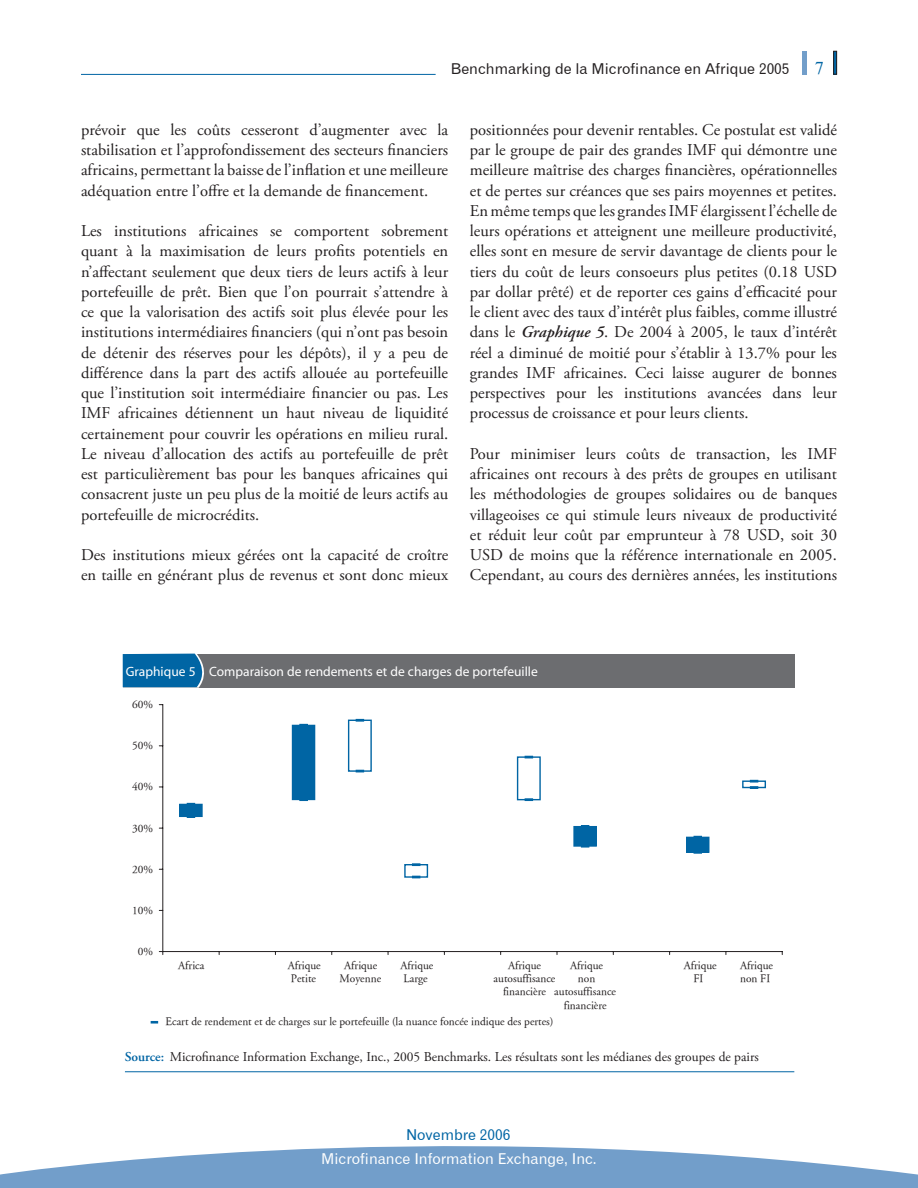
<style>
.page{position:relative;width:918px;height:1188px;background:#fff}
.page>*{position:absolute;margin:0;border:0;box-sizing:border-box;transform-origin:0 0}
.t1{font:16.5px/20.2px "Adobe Garamond Pro";color:#231f20;text-align:justify}
.t2{font:15px "Gothic 720 BT Roman B";color:#231f20}
.t3{font:15px "Gothic 720 BT Roman B";color:#fff}
.t4{font:15px "Gothic 720 BT Roman B";color:#0065a4}
.t5{font:13.5px "Adobe Garamond Pro";color:#231f20}
.t6{font:13.5px "Myriad";color:#fff}
.t7{font:11.4px/12.8px "Adobe Garamond";color:#231f20;text-align:center}
.s1{font-weight:600;font-style:italic}
.s2{font-weight:600;color:#0065a4}
</style>
<div class="page">
<svg style="left:0;top:1146px;width:918px;height:42px;fill:#729eca"></svg>
<hr style="left:81px;top:74px;width:355px;height:1px;background:#0065a4">
<div style="left:834px;top:51px;width:3px;height:23px;border:1px solid #231f20"></div>
<div style="left:802px;top:51px;width:5px;height:23px;background:#729eca"></div>
<hr style="left:125px;top:1071px;width:669px;height:1px;background:#0065a4">
<div style="left:123px;top:654px;width:671px;height:33px;background:#6c6d70"></div>
<svg style="left:122px;top:653px;width:89px;height:35px;background:#1c6fa4"></svg>
<hr style="left:163px;top:705px;width:1px;height:247px;background:#231f20">
<hr style="left:163px;top:951px;width:619px;height:1px;background:#231f20">
<svg style="left:159px;top:951px;width:5px;height:4px"></svg>
<div style="left:180px;top:804px;width:22px;height:13px;background:#0065a4"></div>
<div style="left:292px;top:725px;width:23px;height:75px;background:#0065a4"></div>
<div style="left:574px;top:827px;width:22px;height:19px;background:#0065a4"></div>
<div style="left:574px;top:826px;width:22px;height:20px;border:1px solid #0065a4"></div>
<div style="left:687px;top:837px;width:22px;height:15px;background:#0065a4"></div>
<div style="left:686px;top:837px;width:23px;height:15px;border:1px solid #0065a4"></div>
<div style="left:742px;top:780px;width:24px;height:8px;border:1px solid #0065a4"></div>
<svg style="left:581px;top:845px;width:8px;height:3px"></svg>
<svg style="left:694px;top:851px;width:8px;height:3px"></svg>
<svg style="left:347px;top:719px;width:194px;height:159px"></svg>
<svg style="left:581px;top:825px;width:8px;height:3px"></svg>
<svg style="left:694px;top:836px;width:8px;height:3px"></svg>
<svg style="left:750px;top:780px;width:8px;height:9px"></svg>
<svg style="left:151px;top:1021px;width:7px;height:3px"></svg>
<p class="t2" style="left:451px;top:60px;width:340px">Benchmarking de la m icrofinance en Afrique 2005</p>
<p class="t1" style="left:81px;top:120px;width:369px">prévoir que les coûts cesseront d’augmenter avec la stabilisation et l’approfondissement des secteurs financiers africains, permettant la baisse de l’inflation et une meilleure adéquation entre l’offre et la demande de financement.</p>
<p class="t1" style="left:81px;top:221px;width:369px">Les institutions africaines se comportent sobrement quant à la maximisation de leurs profits potentiels en n’affectant seulement que deux tiers de leurs actifs à leur portefeuille de prêt. Bien que l’on pourrait s’attendre à ce que la valorisation des actifs soit plus élevée pour les institutions intermédiaires financiers (qui n’ont pas besoin de détenir des réserves pour les dépôts), il y a peu de différence dans la part des actifs allouée au portefeuille que l’institution soit intermédiaire financier ou pas. Les IMF africaines détiennent un haut niveau de liquidité certainement pour couvrir les opérations en milieu rural.<br>Le niveau d’allocation des actifs au portefeuille de prêt est particulièrement bas pour les banques africaines qui consacrent juste un peu plus de la moitié de leurs actifs au portefeuille de microcrédits.</p>
<p class="t1" style="left:81px;top:545px;width:369px">Des institutions mieux gérées ont la capacité de croître en taille en générant plus de revenus et sont donc mieux</p>
<p class="t1" style="left:470px;top:120px;width:369px">positionnées pour devenir rentables. Ce postulat est validé par le groupe de pair des grandes IMF qui démontre une meilleure maîtrise des charges financières, opérationnelles et de pertes sur créances que ses pairs moyennes et petites.<br>En même temps que les grandes IMF élargissent l’échelle de leurs opérations et atteignent une meilleure productivité, elles sont en mesure de servir davantage de clients pour le tiers du coût de leurs consoeurs plus petites (0.18 USD par dollar prêté) et de reporter ces gains d’efficacité pour le client avec des taux d’intérêt plus faibles, comme illustré dans le <span class="s1">Graphique 5</span>. De 2004 à 2005, le taux d’intérêt réel a diminué de moitié pour s’établir à 13.7% pour les grandes IMF africaines. Ceci laisse augurer de bonnes perspectives pour les institutions avancées dans leur processus de croissance et pour leurs clients.</p>
<p class="t1" style="left:470px;top:444px;width:369px">Pour minimiser leurs coûts de transaction, les IMF africaines ont recours à des prêts de groupes en utilisant les méthodologies de groupes solidaires ou de banques villageoises ce qui stimule leurs niveaux de productivité et réduit leur coût par emprunteur à 78 USD, soit 30<br>USD de moins que la référence internationale en 2005.<br>Cependant, au cours des dernières années, les institutions</p>
<p class="t6" style="left:126px;top:664px;width:413px">Graphique 5 Comparaison de rendements et de charges de portefeuille</p>
<p class="t7" style="left:132px;top:698px;width:22px">60%</p>
<p class="t7" style="left:132px;top:740px;width:22px">50%</p>
<p class="t7" style="left:132px;top:781px;width:22px">40%</p>
<p class="t7" style="left:132px;top:822px;width:22px">30%</p>
<p class="t7" style="left:132px;top:863px;width:22px">20%</p>
<p class="t7" style="left:132px;top:904px;width:22px">10%</p>
<p class="t7" style="left:138px;top:945px;width:17px">0%</p>
<p class="t7" style="left:178px;top:959px;width:28px">Africa</p>
<p class="t7" style="left:288px;top:959px;width:34px;text-align:left">Afrique<br>Petite</p>
<p class="t7" style="left:340px;top:959px;width:43px">Afrique<br>Moyenne</p>
<p class="t7" style="left:400px;top:959px;width:34px;text-align:left">Afrique<br>Large</p>
<p class="t7" style="left:494px;top:959px;width:63px;line-height:13.2px">Afrique autosuffisance financière</p>
<p class="t7" style="left:554px;top:959px;width:63px;line-height:13.2px">Afrique<br>non autosuffisance financière</p>
<p class="t7" style="left:684px;top:959px;width:34px">Afrique<br>FI</p>
<p class="t7" style="left:740px;top:959px;width:34px;text-align:left">Afrique non FI</p>
<p class="t7" style="left:166px;top:1016px;width:390px">Ecart de rendement et de charges sur le portefeuille (la nuance foncée indique des pertes)</p>
<p class="t5" style="left:125px;top:1048px;width:635px"><span class="s2">Source:</span> Microfinance Information Exchange, Inc., 2005 Benchmarks. Les résultats sont les médianes des groupes de pairs</p>
<p class="t4" style="left:406px;top:1126px;width:106px">Novembre 2006</p>
<p class="t3" style="left:321px;top:1149px;width:277px">Microfinance Information Exchange, Inc.</p>
</div>
